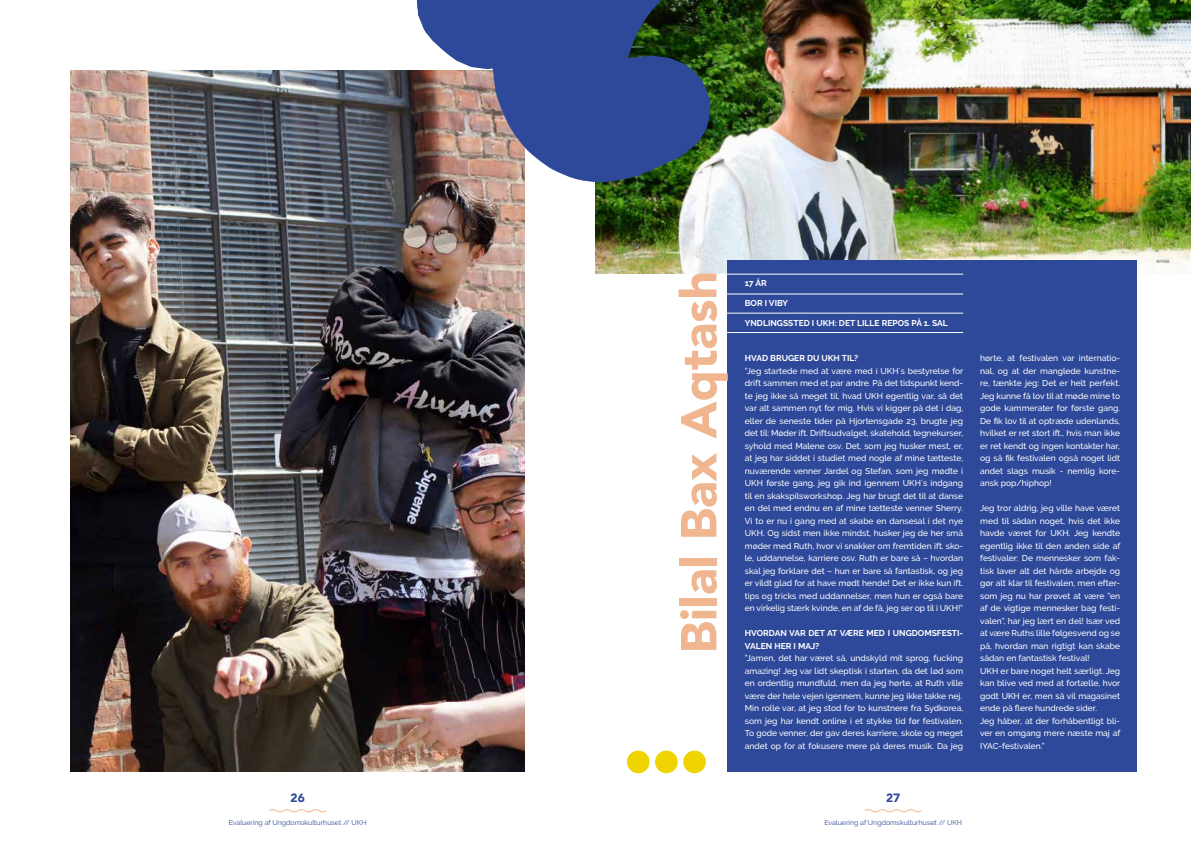
<style>
.page{position:relative;width:1191px;height:842px;background:#fff}
.page>*{position:absolute;margin:0;border:0;box-sizing:border-box;transform-origin:0 0}
.t1{font:900 50px "Avenir";color:#efb690}
.t2{font:900 12px "Avenir";color:#2e4999}
.t3{font:500 8.5px/12.5px "Raleway";color:#fff;text-align:justify}
.t4{font:700 8.5px/12.5px "Raleway";color:#fff}
.t5{font:7px "Raleway";color:#2e4999}
</style>
<div class="page">
<svg style="left:269px;top:809px;width:57px;height:4px"></svg>
<svg style="left:864px;top:809px;width:58px;height:4px"></svg>
<img style="left:71px;top:71px;width:453px;height:700px">
<img style="left:595px;top:0;width:596px;height:273px">
<img style="left:416px;top:0;width:294px;height:182px">
<div style="left:728px;top:260px;width:409px;height:511px;background:#2e4999"></div>
<hr style="left:704px;top:274px;width:259px;height:1px;background:#fff">
<hr style="left:704px;top:294px;width:259px;height:1px;background:#fff">
<hr style="left:704px;top:313px;width:259px;height:1px;background:#fff">
<hr style="left:704px;top:332px;width:259px;height:1px;background:#fff">
<div style="left:655px;top:751px;width:22px;height:22px;background:#efd401;border-radius:50%"></div>
<div style="left:627px;top:751px;width:22px;height:22px;background:#efd401;border-radius:50%"></div>
<div style="left:683px;top:751px;width:23px;height:22px;background:#efd401;border-radius:50%"></div>
<h1 class="t1" style="left:656px;top:653px;width:384px;rotate:-90deg">Bilal Bax Aqtash</h1>
<p class="t4" style="left:745px;top:277px;width:23px">17 ÅR</p>
<p class="t4" style="left:745px;top:297px;width:45px">BOR I VIBY</p>
<p class="t4" style="left:745px;top:317px;width:204px">YNDLINGSSTED I UKH: DET LILLE REPOS PÅ 1. SAL</p>
<p class="t4" style="left:745px;top:352px;width:115px">HVAD BRUGER DU UKH TIL?</p>
<p class="t3" style="left:745px;top:364px;width:220px">”Jeg startede med at være med i UKH´s bestyrelse for drift sammen med et par andre. På det tidspunkt kend&shy;te jeg ikke så meget til, hvad UKH egentlig var, så det var alt sammen nyt for mig. Hvis vi kigger på det i dag, eller de seneste tider på Hjortensgade 23, brugte jeg det til: Møder ift. Driftsudvalget, skatehold, tegnekurser, syhold med Malene osv. Det, som jeg husker mest, er, at jeg har siddet i studiet med nogle af mine tætteste, nuværende venner Jardel og Stefan, som jeg mødte i UKH første gang, jeg gik ind igennem UKH´s indgang til en skakspilsworkshop. Jeg har brugt det til at danse en del med endnu en af mine tætteste venner Sherry.<br>Vi to er nu i gang med at skabe en dansesal i det nye UKH. Og sidst men ikke mindst, husker jeg de her små møder med Ruth, hvor vi snakker om fremtiden ift. sko&shy;le, uddannelse, karriere osv. Ruth er bare så – hvordan skal jeg forklare det – hun er bare så fantastisk, og jeg er vildt glad for at have mødt hende! Det er ikke kun ift. tips og tricks med uddannelser, men hun er også bare en virkelig stærk kvinde, en af de få, jeg ser op til i UKH!”</p>
<p class="t4" style="left:745px;top:627px;width:220px">HVORDAN VAR DET AT VÆRE MED I UNGDOMSFESTI-<br>VALEN HER I MAJ?</p>
<p class="t3" style="left:745px;top:652px;width:220px;text-align:left">”Jamen, det har været så, undskyld mit sprog, fucking amazing! Jeg var lidt skeptisk i starten, da det lød som en ordentlig mundfuld, men da jeg hørte, at Ruth ville være der hele vejen igennem, kunne jeg ikke takke nej.<br>Min rolle var, at jeg stod for to kunstnere fra Sydkorea, som jeg har kendt online i et stykke tid før festivalen.<br>To gode venner, der gav deres karriere, skole og meget andet op for at fokusere mere på deres musik. Da jeg</p>
<h2 class="t2" style="left:291px;top:787px;width:16px">26</h2>
<h2 class="t2" style="left:886px;top:787px;width:16px">27</h2>
<p class="t5" style="left:229px;top:818px;width:139px">Evaluering af Ungdomskulturhuset // UKH</p>
<p class="t5" style="left:824px;top:818px;width:139px">Evaluering af Ungdomskulturhuset // UKH</p>
<p class="t3" style="left:980px;top:352px;width:141px">hørte, at festivalen var internatio&shy;nal, og at der manglede kunstne&shy;re, tænkte jeg: Det er helt perfekt.<br>Jeg kunne få lov til at møde mine to gode kammerater for første gang.<br>De fik lov til at optræde udenlands, hvilket er ret stort ift., hvis man ikke er ret kendt og ingen kontakter har, og så fik festivalen også noget lidt andet slags musik - nemlig kore&shy;ansk pop/hiphop!</p>
<p class="t3" style="left:980px;top:502px;width:142px;text-align:left">Jeg tror aldrig, jeg ville have været med til sådan noget, hvis det ikke havde været for UKH. Jeg kendte egentlig ikke til den anden side af festivaler: De mennesker som fak&shy;tisk laver alt det hårde arbejde og gør alt klar til festivalen, men efter&shy;som jeg nu har prøvet at være ”en af de vigtige mennesker bag festi&shy;valen”, har jeg lært en del! Især ved at være Ruths lille følgesvend og se på, hvordan man rigtigt kan skabe sådan en fantastisk festival!<br>UKH er bare noget helt særligt. Jeg kan blive ved med at fortælle, hvor godt UKH er, men så vil magasinet ende på flere hundrede sider.<br>Jeg håber, at der forhåbentligt bli&shy;ver en omgang mere næste maj af<br>IYAC-festivalen.”</p>
</div>
